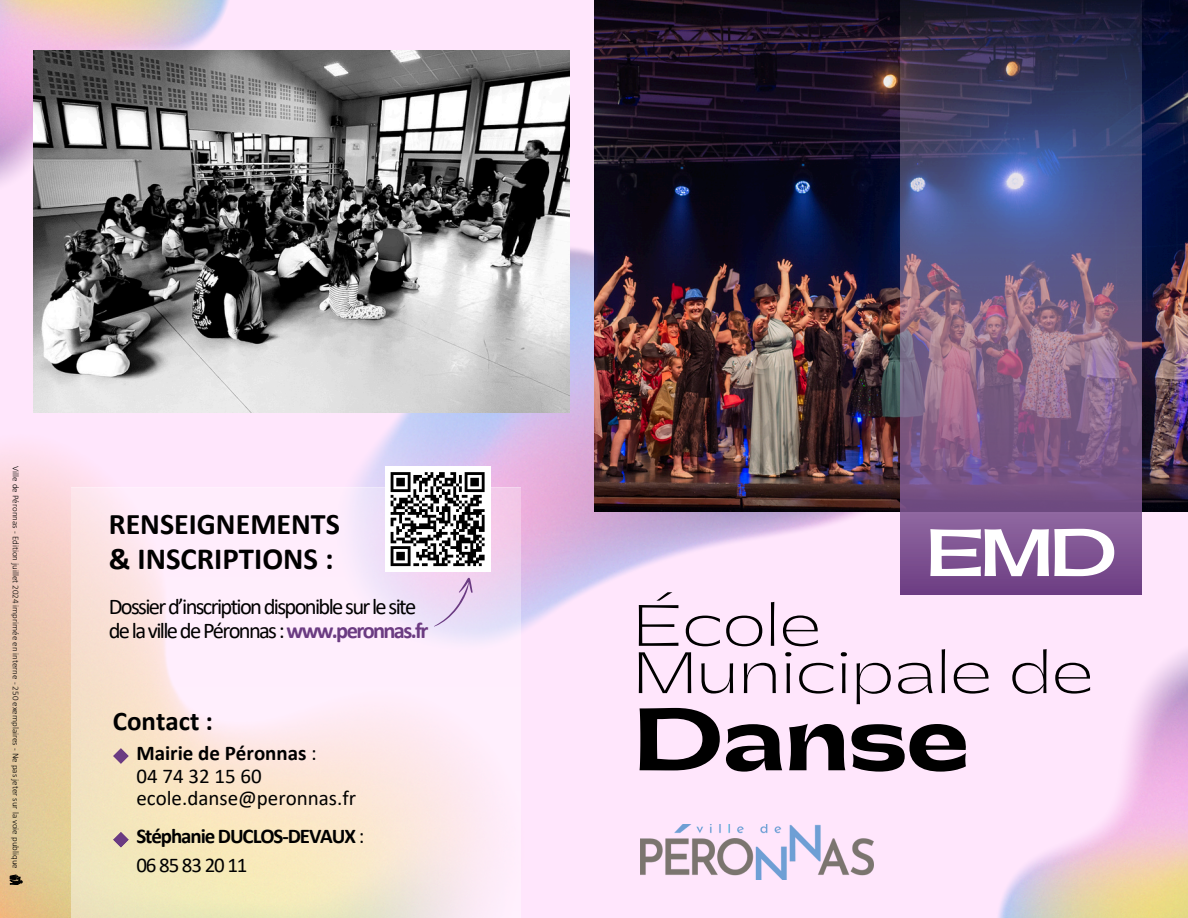
<style>
.page{position:relative;width:1188px;height:918px;background:#fff}
.page>*{position:absolute;margin:0;border:0;box-sizing:border-box;transform-origin:0 0}
.t1{font:800 82.5px "Gatwick";color:#000}
.t2{font:700 63px "Gatwick";color:#fff}
.t3{font:300 55.95px/47.2px "Gatwick";color:#000}
.t4{font:700 30.9px "Calibri";color:#000}
.t5{font:700 30px "Calibri";color:#000}
.t6{font:700 27px "Calibri";color:#000}
.t7{font:22.5px/23.7px "Calibri";letter-spacing:-.075em;color:#000}
.t8{font:21px/22.5px "Calibri";color:#000}
.t9{font:700 21px/29.2px "Calibri";letter-spacing:-.05em;color:#000}
.t10{font:300 9px "Calibri";color:#000}
.s1{font-weight:700;color:#6b3b82}
.s2{font-weight:700}
.s3{font-weight:400}
</style>
<div class="page">
<div style="left:0;top:0;width:594px;height:918px;background:#ffe6fc"></div>
<img style="left:0;top:448px;width:302px;height:470px">
<div style="left:594px;top:0;width:594px;height:918px;background:#ffe6fc"></div>
<img style="left:302px;top:200px;width:676px;height:431px">
<img style="left:594px;top:0;width:594px;height:512px">
<img style="left:0;top:0;width:229px;height:260px">
<img style="left:34px;top:50px;width:535px;height:363px">
<img style="left:901px;top:0;width:241px;height:594px">
<img style="left:641px;top:824px;width:232px;height:56px">
<svg style="left:10px;top:875px;width:12px;height:10px"></svg>
<svg style="left:72px;top:488px;width:449px;height:430px"></svg>
<svg style="left:113px;top:748px;width:16px;height:16px"></svg>
<svg style="left:113px;top:832px;width:16px;height:16px"></svg>
<div style="left:385px;top:466px;width:105px;height:106px;background:#fff"></div>
<svg style="left:390px;top:472px;width:95px;height:95px"></svg>
<svg style="left:433px;top:578px;width:41px;height:49px;background:#e3ceec"></svg>
<p class="t10" style="left:20px;top:466px;width:404px;rotate:90deg">Ville de Péronnas - Edition juillet 2024 imprimée en interne - 250 exemplaires - Ne pas jeter sur la voie publique</p>
<h4 class="t5" style="left:109px;top:511px;width:233px">RENSEIGNEMENTS</h4>
<h4 class="t4" style="left:109px;top:546px;width:226px">&amp; INSCRIPTIONS :</h4>
<h3 class="t2" style="left:925px;top:522px;width:194px">EMD</h3>
<h6 class="t7" style="left:109px;top:597px;width:321px">Dossierd’inscriptiondisponiblesurlesite delavilledePéronnas:<span class="s1">www.peronnas.fr</span></h6>
<p class="t3" style="left:633px;top:604px;width:462px">École<br>Municipale de</p>
<h2 class="t1" style="left:633px;top:699px;width:338px">Danse</h2>
<h6 class="t6" style="left:113px;top:709px;width:102px">Contact :</h6>
<h6 class="t8" style="left:136px;top:744px;width:221px"><span class="s2">Mairie de Péronnas</span> :<br>04 74 32 15 60 ecole.danse@peronnas.fr</h6>
<h5 class="t9" style="left:136px;top:823px;width:229px">Stéphanie DUCLOS-DEVAUX <span class="s3">:<br>06 85 83 20 11</span></h5>
</div>
